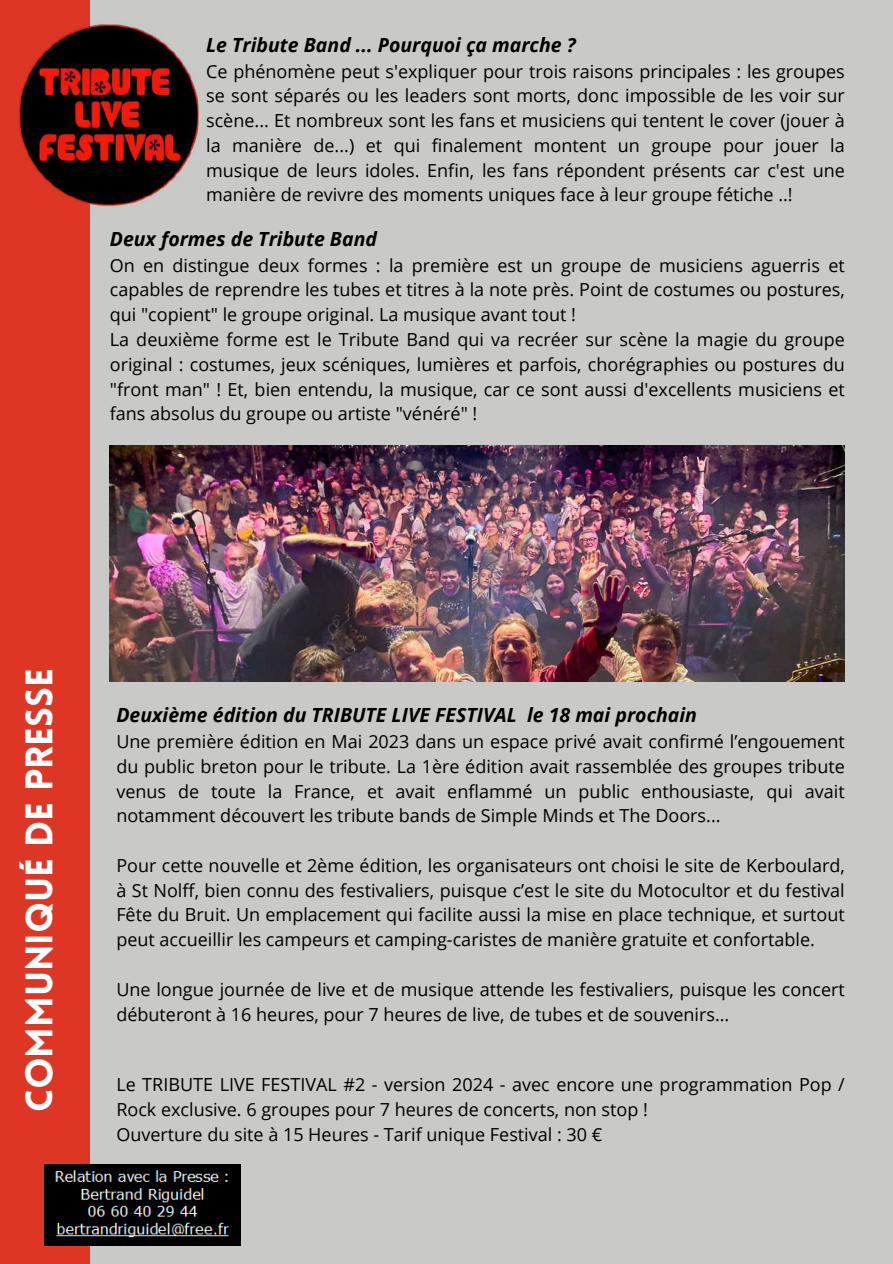
<style>
.page{position:relative;width:893px;height:1264px;background:#fff}
.page>*{position:absolute;margin:0;border:0;box-sizing:border-box;transform-origin:0 0}
.t1{font:900 37.5px "Lovelo";color:#fff}
.t2{font:italic 700 19.5px "Open Sans";color:#000}
.t3{font:18px/24.8px "Open Sans";color:#000;text-align:justify}
</style>
<div class="page">
<div style="left:0;top:0;width:892px;height:1263px;background:#c9c9c8"></div>
<div style="left:0;top:0;width:89px;height:1263px;background:#dd3625"></div>
<img style="left:45px;top:1164px;width:195px;height:81px">
<img style="left:19px;top:20px;width:180px;height:191px">
<img style="left:110px;top:446px;width:734px;height:235px">
<p class="t2" style="left:206px;top:31px;width:371px">Le Tribute Band ... Pourquoi ça marche ?</p>
<p class="t3" style="left:206px;top:58px;width:640px">Ce phénomène peut s'expliquer pour trois raisons principales : les groupes se sont séparés ou les leaders sont morts, donc impossible de les voir sur scène... Et nombreux sont les fans et musiciens qui tentent le cover (jouer à la manière de...) et qui finalement montent un groupe pour jouer la musique de leurs idoles. Enfin, les fans répondent présents car c'est une manière de revivre des moments uniques face à leur groupe fétiche ..!</p>
<p class="t2" style="left:110px;top:225px;width:269px">Deux formes de Tribute Band</p>
<p class="t3" style="left:110px;top:252px;width:736px;text-align:left">On en distingue deux formes : la première est un groupe de musiciens aguerris et capables de reprendre les tubes et titres à la note près. Point de costumes ou postures, qui "copient" le groupe original. La musique avant tout !<br>La deuxième forme est le Tribute Band qui va recréer sur scène la magie du groupe original : costumes, jeux scéniques, lumières et parfois, chorégraphies ou postures du "front man" ! Et, bien entendu, la musique, car ce sont aussi d'excellents musiciens et fans absolus du groupe ou artiste "vénéré" !</p>
<h1 class="t1" style="left:24px;top:1111px;width:445px;rotate:-90deg">Communiqué de Presse</h1>
<p class="t2" style="left:116px;top:701px;width:582px">Deuxième édition du TRIBUTE LIVE FESTIVAL le 18 mai prochain</p>
<p class="t3" style="left:116px;top:728px;width:730px">Une première édition en Mai 2023 dans un espace privé avait confirmé l’engouement du public breton pour le tribute. La 1ère édition avait rassemblée des groupes tribute venus de toute la France, et avait enflammé un public enthousiaste, qui avait notamment découvert les tribute bands de Simple Minds et The Doors...</p>
<p class="t3" style="left:116px;top:852px;width:730px">Pour cette nouvelle et 2ème édition, les organisateurs ont choisi le site de Kerboulard, à St Nolff, bien connu des festivaliers, puisque c’est le site du Motocultor et du festival Fête du Bruit. Un emplacement qui facilite aussi la mise en place technique, et surtout peut accueillir les campeurs et camping-caristes de manière gratuite et confortable.</p>
<p class="t3" style="left:116px;top:976px;width:730px">Une longue journée de live et de musique attende les festivaliers, puisque les concert débuteront à 16 heures, pour 7 heures de live, de tubes et de souvenirs...</p>
<p class="t3" style="left:116px;top:1071px;width:730px;text-align:left">Le TRIBUTE LIVE FESTIVAL #2 - version 2024 - avec encore une programmation Pop /<br>Rock exclusive. 6 groupes pour 7 heures de concerts, non stop !<br>Ouverture du site à 15 Heures - Tarif unique Festival : 30 €</p>
</div>
